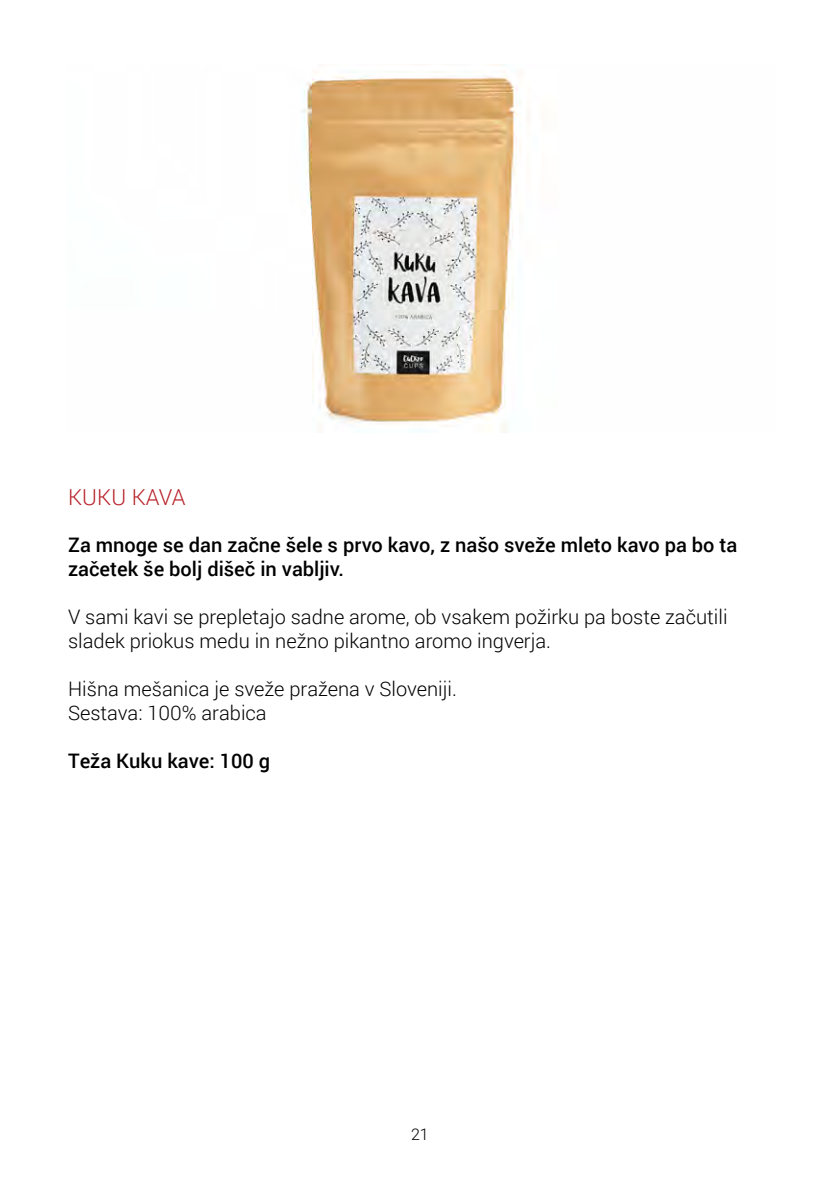
<style>
.page{position:relative;width:840px;height:1191px;background:#fff}
.page>*{position:absolute;margin:0;border:0;box-sizing:border-box;transform-origin:0 0}
.t1{font:300 22px "Roboto";letter-spacing:.005em;color:#b82028}
.t2{font:300 20px/24px "Roboto";color:#000}
.t3{font:500 20px/24px "Roboto";color:#000}
.t4{font:300 16px "Roboto";color:#000}
</style>
<div class="page">
<img style="left:302px;top:64px;width:227px;height:368px">
<p class="t1" style="left:68px;top:482px;width:119px">KUKU KAVA</p>
<p class="t3" style="left:68px;top:532px;width:670px">Za mnoge se dan začne šele s prvo kavo, z našo sveže mleto kavo pa bo ta začetek še bolj dišeč in vabljiv.</p>
<p class="t2" style="left:68px;top:604px;width:660px">V sami kavi se prepletajo sadne arome, ob vsakem požirku pa boste začutili sladek priokus medu in nežno pikantno aromo ingverja.</p>
<p class="t2" style="left:68px;top:676px;width:390px">Hišna mešanica je sveže pražena v Sloveniji.<br>Sestava: 100% arabica</p>
<p class="t3" style="left:68px;top:748px;width:203px">Teža Kuku kave: 100 g</p>
<p class="t4" style="left:411px;top:1123px;width:19px">21</p>
</div>
